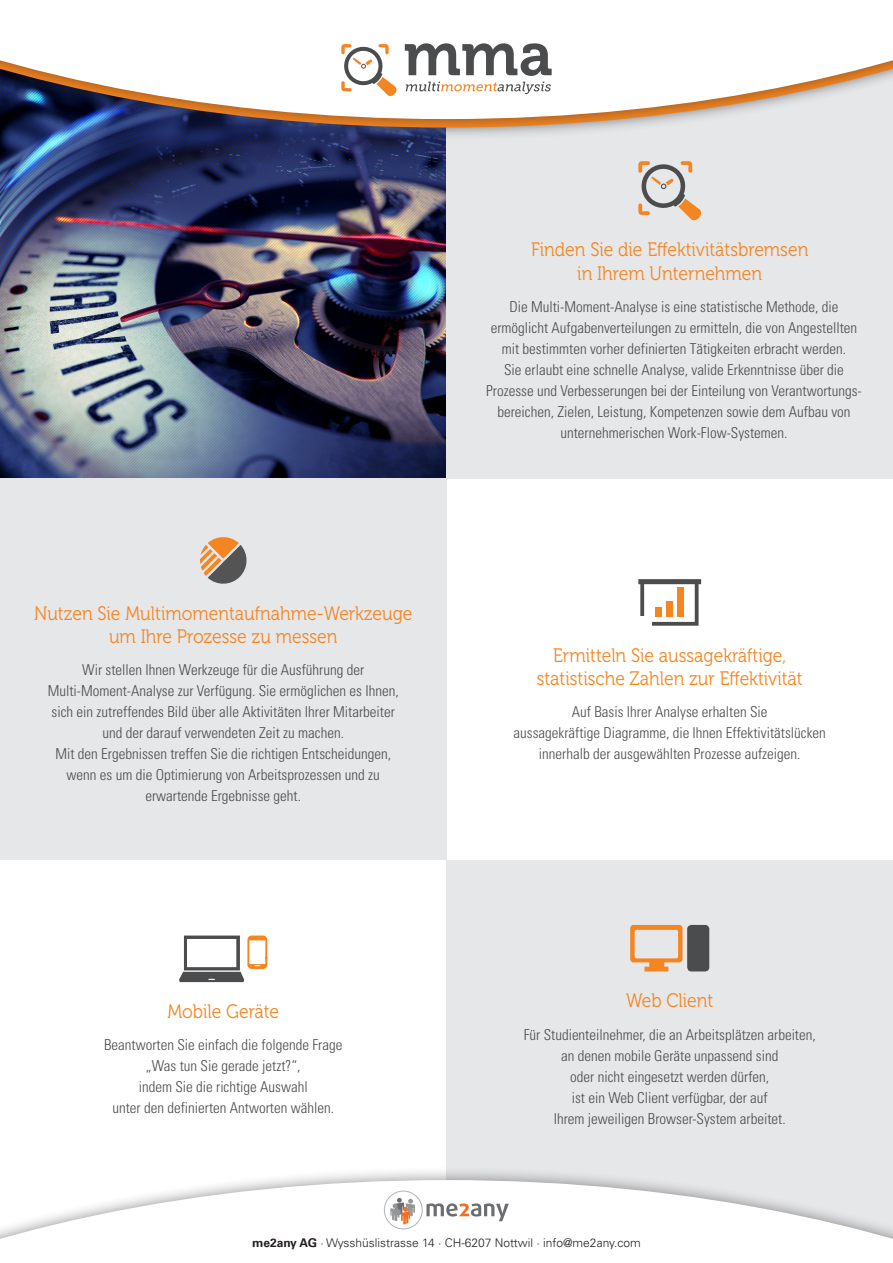
<style>
.page{position:relative;width:893px;height:1263px;background:#fff}
.page>*{position:absolute;margin:0;border:0;box-sizing:border-box;transform-origin:0 0}
.t1{font:19.5px/23.4px "Museo 300";color:#f58520;text-align:center;scale:.9 1}
.t2{font:300 condensed 15px/21px "Univers LT Std";color:#4b4c4d;text-align:center}
.t3{font:300 12px "Univers LT Std";color:#231f20}
.s1{font-weight:700}
</style>
<div class="page">
<img style="left:0;top:142px;width:446px;height:336px">
<div style="left:446px;top:34px;width:447px;height:444px;background:#e6e7e9"></div>
<div style="left:0;top:478px;width:446px;height:382px;background:#e6e7e9"></div>
<div style="left:446px;top:860px;width:447px;height:403px;background:#e6e7e9"></div>
<div style="left:0;top:0;width:893px;height:142px;background:#231f20;opacity:.5"></div>
<div style="left:0;top:1166px;width:893px;height:97px;background:#231f20;opacity:.5"></div>
<svg style="left:0;top:1180px;width:893px;height:83px;fill:#fff"></svg>
<div style="left:0;top:0;width:893px;height:133px;background:#231f20;opacity:.5"></div>
<svg style="left:0;top:0;width:893px;height:119px"></svg>
<svg style="left:341px;top:44px;width:56px;height:53px"></svg>
<svg style="left:405px;top:43px;width:147px;height:33px;background:#a4a4a5"></svg>
<svg style="left:406px;top:82px;width:145px;height:12px"></svg>
<svg style="left:638px;top:161px;width:64px;height:60px"></svg>
<svg style="left:638px;top:579px;width:63px;height:47px"></svg>
<div style="left:655px;top:607px;width:7px;height:10px;background:#f58520"></div>
<div style="left:667px;top:601px;width:6px;height:16px;background:#f58520"></div>
<div style="left:678px;top:588px;width:6px;height:29px;background:#f58520"></div>
<svg style="left:200px;top:537px;width:47px;height:47px"></svg>
<svg style="left:630px;top:925px;width:52px;height:46px"></svg>
<div style="left:687px;top:925px;width:22px;height:46px;background:#4b4c4d;border-radius:4px"></div>
<hr style="left:179px;top:978px;width:65px;height:4px;background:#4b4c4d">
<svg style="left:179px;top:935px;width:88px;height:45px"></svg>
<svg style="left:390px;top:1198px;width:25px;height:26px"></svg>
<div style="left:384px;top:1191px;width:38px;height:38px;border:1px solid #b2b3b7;border-radius:50%"></div>
<svg style="left:426px;top:1203px;width:83px;height:18px"></svg>
<h1 class="t1" style="left:34px;top:602px;width:422px">Nutzen Sie Multimomentaufnahme-Werkzeuge um Ihre Prozesse zu messen</h1>
<p class="t2" style="left:48px;top:659px;width:352px">Wir stellen Ihnen Werkzeuge für die Ausführung der Multi-Moment-Analyse zur Verfügung. Sie ermöglichen es Ihnen, sich ein zutreffendes Bild über alle Aktivitäten Ihrer Mitarbeiter und der darauf verwendeten Zeit zu machen.<br>Mit den Ergebnissen treffen Sie die richtigen Entscheidungen, wenn es um die Optimierung von Arbeitsprozessen und zu erwartende Ergebnisse geht.</p>
<h1 class="t1" style="left:531px;top:238px;width:309px">Finden Sie die Effektivitätsbremsen in Ihrem Unternehmen</h1>
<p class="t2" style="left:486px;top:296px;width:377px">Die Multi-Moment-Analyse is eine statistische Methode, die ermöglicht Aufgabenverteilungen zu ermitteln, die von Angestellten mit bestimmten vorher definierten Tätigkeiten erbracht werden.<br>Sie erlaubt eine schnelle Analyse, valide Erkenntnisse über die Prozesse und Verbesserungen bei der Einteilung von Verantwortungs&shy;bereichen, Zielen, Leistung, Kompetenzen sowie dem Aufbau von unternehmerischen Work-Flow-Systemen.</p>
<h1 class="t1" style="left:537px;top:644px;width:297px">Ermitteln Sie aussagekräftige, statistische Zahlen zur Effektivität</h1>
<p class="t2" style="left:514px;top:701px;width:314px">Auf Basis Ihrer Analyse erhalten Sie<br>aussagekräftige Diagramme, die Ihnen Effektivitätslücken innerhalb der ausgewählten Prozesse aufzeigen.</p>
<h1 class="t1" style="left:167px;top:1000px;width:126px">Mobile Geräte</h1>
<p class="t2" style="left:104px;top:1034px;width:240px">Beantworten Sie einfach die folgende Frage „Was tun Sie gerade jetzt?“,<br>indem Sie die richtige Auswahl<br>unter den definierten Antworten wählen.</p>
<h1 class="t1" style="left:626px;top:989px;width:99px">Web Client</h1>
<p class="t2" style="left:524px;top:1024px;width:294px">Für Studienteilnehmer, die an Arbeitsplätzen arbeiten, an denen mobile Geräte unpassend sind<br>oder nicht eingesetzt werden dürfen,<br>ist ein Web Client verfügbar, der auf<br>Ihrem jeweiligen Browser-System arbeitet.</p>
<p class="t3" style="left:252px;top:1235px;width:390px"><span class="s1">me2any AG</span> · Wysshüslistrasse 14 · CH-6207 Nottwil · info@me2any.com</p>
</div>
